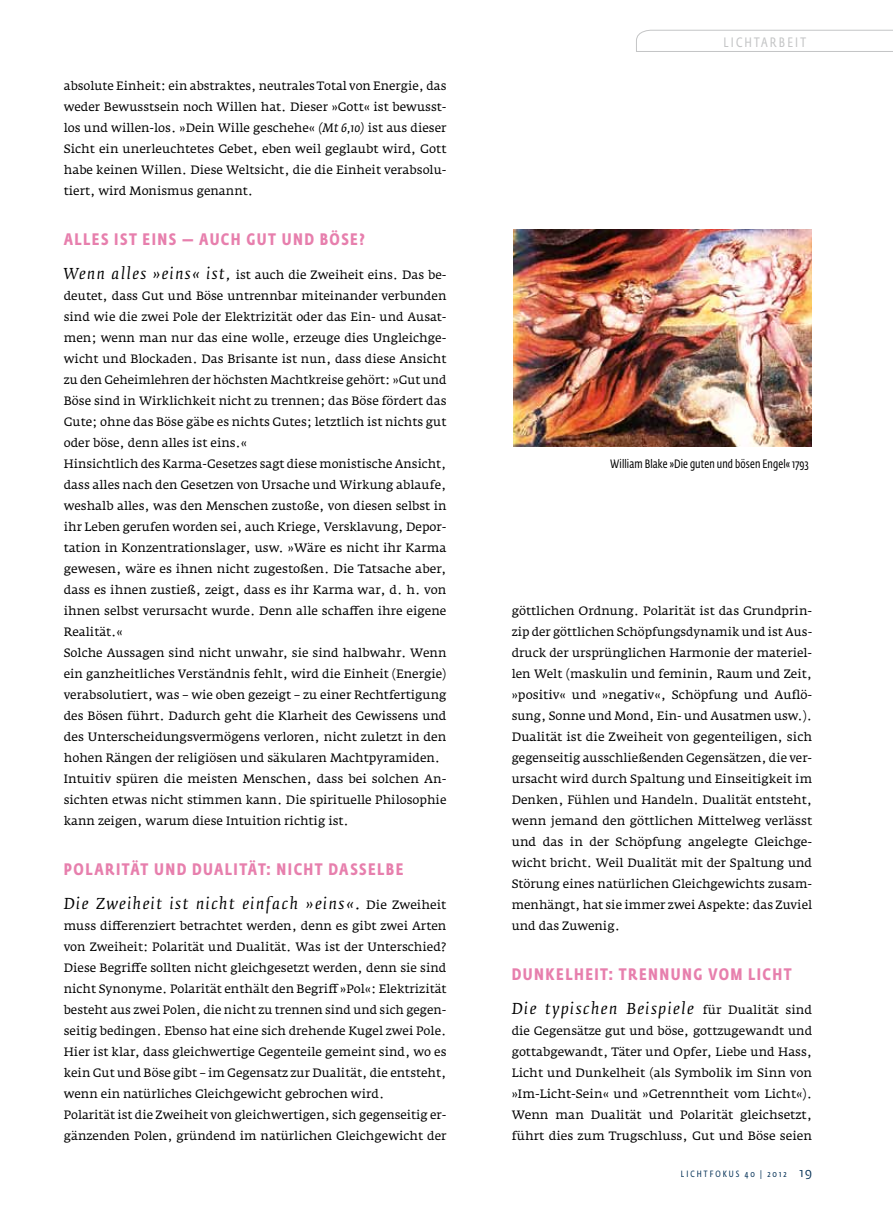
<style>
.page{position:relative;width:893px;height:1212px;background:#fff}
.page>*{position:absolute;margin:0;border:0;box-sizing:border-box;transform-origin:0 0}
.t1{font:700 16.5px "Fedra Sans Cond Std";letter-spacing:.09em;color:#e77fad}
.t2{font:italic 15px "Fedra Serif B";letter-spacing:.1em;color:#000}
.t3{font:13.5px "Fedra Sans Cond Std";letter-spacing:.16em;color:#c4c5c6}
.t4{font:12px/21px "Fedra Serif A Std";color:#000;text-align:justify}
.t5{font:12px "Fedra Sans Cond Std";letter-spacing:.01em;color:#000}
.t6{font:9px "Fedra Sans Cond Std";letter-spacing:.23em;color:#002e54}
.s1{font-style:italic}
.s2{font-family:"Fedra Serif B";font-style:italic;font-size:15px}
.s3{font-family:"Fedra Serif A Std";font-style:normal;font-size:12px}
.s4{font-family:"Fedra Sans Book SC";font-size:12.75px}
</style>
<div class="page">
<img style="left:513px;top:230px;width:299px;height:217px">
<svg style="left:636px;top:29px;width:257px;height:23px"></svg>
<p class="t4" style="left:64px;top:75px;width:384px">absolute Einheit: ein abstraktes, neutrales Total von Energie, das weder Bewusstsein noch Willen hat. Dieser »Gott« ist bewusst&shy;los und willen-los. »Dein Wille geschehe« <span class="s1">(Mt 6,10)</span> ist aus dieser Sicht ein unerleuchtetes Gebet, eben weil geglaubt wird, Gott habe keinen Willen. Diese Weltsicht, die die Einheit verabsolu&shy;tiert, wird Monismus genannt.</p>
<h1 class="t1" style="left:64px;top:229px;width:302px">ALLES IST EINS — AUCH GUT UND BÖSE?</h1>
<p class="t4" style="left:64px;top:264px;width:384px;text-align:left"><span class="s2">Wenn alles »eins« ist,</span> ist auch die Zweiheit eins. Das be&shy;deutet, dass Gut und Böse untrennbar miteinander verbunden sind wie die zwei Pole der Elektrizität oder das Ein- und Ausat&shy;men; wenn man nur das eine wolle, erzeuge dies Ungleichge&shy;wicht und Blockaden. Das Brisante ist nun, dass diese Ansicht zu den Geheimlehren der höchsten Machtkreise gehört: »Gut und Böse sind in Wirklichkeit nicht zu trennen; das Böse fördert das Gute; ohne das Böse gäbe es nichts Gutes; letztlich ist nichts gut oder böse, denn alles ist eins.«<br>Hinsichtlich des Karma-Gesetzes sagt diese monistische Ansicht, dass alles nach den Gesetzen von Ursache und Wirkung ablaufe, weshalb alles, was den Menschen zustoße, von diesen selbst in ihr Leben gerufen worden sei, auch Kriege, Versklavung, Depor&shy;tation in Konzentrationslager, usw. »Wäre es nicht ihr Karma gewesen, wäre es ihnen nicht zugestoßen. Die Tatsache aber, dass es ihnen zustieß, zeigt, dass es ihr Karma war, d. h. von ihnen selbst verursacht wurde. Denn alle schaffen ihre eigene Realität.«<br>Solche Aussagen sind nicht unwahr, sie sind halbwahr. Wenn ein ganzheitliches Verständnis fehlt, wird die Einheit (Energie) verabsolutiert, was – wie oben gezeigt – zu einer Rechtfertigung des Bösen führt. Dadurch geht die Klarheit des Gewissens und des Unterscheidungsvermögens verloren, nicht zuletzt in den hohen Rängen der religiösen und säkularen Machtpyramiden.<br>Intuitiv spüren die meisten Menschen, dass bei solchen An&shy;sichten etwas nicht stimmen kann. Die spirituelle Philosophie kann zeigen, warum diese Intuition richtig ist.</p>
<h1 class="t1" style="left:64px;top:859px;width:341px">POLARITÄT UND DUALITÄT: NICHT DASSELBE</h1>
<p class="t2" style="left:64px;top:894px;width:384px">Die Zweiheit ist nicht einfach »eins«. <span class="s3">Die Zweiheit</span></p>
<p class="t4" style="left:64px;top:915px;width:384px;text-align:left">muss differenziert betrachtet werden, denn es gibt zwei Arten von Zweiheit: Polarität und Dualität. Was ist der Unterschied?<br>Diese Begriffe sollten nicht gleichgesetzt werden, denn sie sind nicht Synonyme. Polarität enthält den Begriff »Pol«: Elektrizität besteht aus zwei Polen, die nicht zu trennen sind und sich gegen&shy;seitig bedingen. Ebenso hat eine sich drehende Kugel zwei Pole.<br>Hier ist klar, dass gleichwertige Gegenteile gemeint sind, wo es kein Gut und Böse gibt – im Gegensatz zur Dualität, die entsteht, wenn ein natürliches Gleichgewicht gebrochen wird.<br>Polarität ist die Zweiheit von gleichwertigen, sich gegenseitig er&shy;gänzenden Polen, gründend im natürlichen Gleichgewicht der</p>
<p class="t3" style="left:724px;top:34px;width:84px">Li chtarb ei t</p>
<p class="t5" style="left:611px;top:457px;width:200px">William Blake »Die guten und bösen Engel« 1793</p>
<p class="t4" style="left:512px;top:600px;width:302px">göttlichen Ordnung. Polarität ist das Grundprin&shy;zip der göttlichen Schöpfungsdynamik und ist Aus&shy;druck der ursprünglichen Harmonie der materiel&shy;len Welt (maskulin und feminin, Raum und Zeit, »positiv« und »negativ«, Schöpfung und Auflö&shy;sung, Sonne und Mond, Ein- und Ausatmen usw.).<br>Dualität ist die Zweiheit von gegenteiligen, sich gegenseitig ausschließenden Gegensätzen, die ver&shy;ursacht wird durch Spaltung und Einseitigkeit im Denken, Fühlen und Handeln. Dualität entsteht, wenn jemand den göttlichen Mittelweg verlässt und das in der Schöpfung angelegte Gleichge&shy;wicht bricht. Weil Dualität mit der Spaltung und Störung eines natürlichen Gleichgewichts zusam&shy;menhängt, hat sie immer zwei Aspekte: das Zuviel und das Zuwenig.</p>
<h1 class="t1" style="left:512px;top:964px;width:281px">DUNKELHEIT: TRENNUNG VOM LICHT</h1>
<p class="t2" style="left:512px;top:999px;width:302px">Die typischen Beispiele <span class="s3">für Dualität sind</span></p>
<p class="t4" style="left:512px;top:1020px;width:302px">die Gegensätze gut und böse, gottzugewandt und gottabgewandt, Täter und Opfer, Liebe und Hass, Licht und Dunkelheit (als Symbolik im Sinn von »Im-Licht-Sein« und »Getrenntheit vom Licht«).<br>Wenn man Dualität und Polarität gleichsetzt, führt dies zum Trugschluss, Gut und Böse seien</p>
<p class="t6" style="left:681px;top:1168px;width:133px">Li chtfokus 40 | 2012 <span class="s4">19</span></p>
</div>
